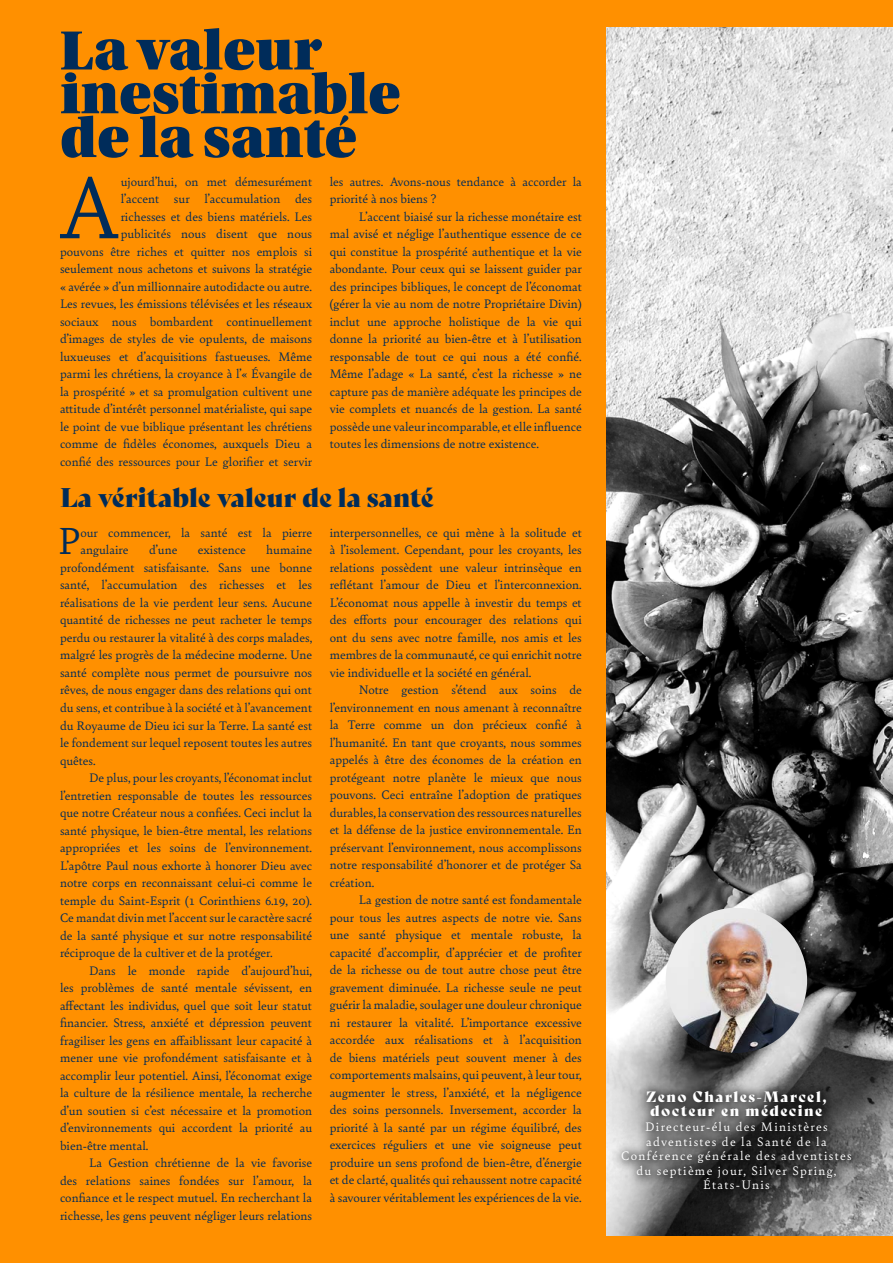
<style>
.page{position:relative;width:893px;height:1263px;background:#ff9000}
.page>*{position:absolute;margin:0;border:0;box-sizing:border-box;transform-origin:0 0}
.t1{font:93.9px "Bely";color:#002c5a}
.t2{font:58.35px/43.8px "Utopia Std Black Headline";color:#002c5a}
.t3{font:40.05px "Bely";color:#002c5a}
.t4{font:26.25px "Bely Display";color:#002c5a}
.t5{font:14.55px/14.5px "Bely Display";letter-spacing:.1em;color:#fff}
.t6{font:13.2px/17.5px "Bely";color:#002c5a;text-align:justify}
.t7{font:13.2px/14.5px "Bely";letter-spacing:.1em;color:#fff;text-align:center}
</style>
<div class="page">
<img style="left:606px;top:27px;width:287px;height:1209px">
<svg style="left:612px;top:1080px;width:251px;height:122px;background:#5c5c5c"></svg>
<img style="left:666px;top:908px;width:141px;height:145px">
<h2 class="t2" style="left:60px;top:30px;width:342px">La valeur inestimable de la santé</h2>
<h1 class="t1" style="left:58px;top:140px;width:65px">A</h1>
<p class="t6" style="left:60px;top:172px;width:254px;text-align:right">ujourd’hui, on met démesurément<br>l’accent sur l’accumulation des<br>richesses et des biens matériels. Les<br>publicités nous disent que nous<br>pouvons être riches et quitter nos emplois si seulement nous achetons et suivons la stratégie « avérée » d’un millionnaire autodidacte ou autre.<br>Les revues, les émissions télévisées et les réseaux sociaux nous bombardent continuellement d’images de styles de vie opulents, de maisons luxueuses et d’acquisitions fastueuses. Même parmi les chrétiens, la croyance à l’« Évangile de la prospérité » et sa promulgation cultivent une attitude d’intérêt personnel matérialiste, qui sape le point de vue biblique présentant les chrétiens comme de fidèles économes, auxquels Dieu a confié des ressources pour Le glorifier et servir</p>
<p class="t6" style="left:330px;top:172px;width:254px">les autres. Avons-nous tendance à accorder la priorité à nos biens ?</p>
<p class="t6" style="left:330px;top:207px;width:254px;text-indent:29px">L’accent biaisé sur la richesse monétaire est mal avisé et néglige l’authentique essence de ce qui constitue la prospérité authentique et la vie abondante. Pour ceux qui se laissent guider par des principes bibliques, le concept de l’économat (gérer la vie au nom de notre Propriétaire Divin) inclut une approche holistique de la vie qui donne la priorité au bien-être et à l’utilisation responsable de tout ce qui nous a été confié.<br>Même l’adage « La santé, c’est la richesse » ne capture pas de manière adéquate les principes de vie complets et nuancés de la gestion. La santé possède une valeur incomparable, et elle influence toutes les dimensions de notre existence.</p>
<h3 class="t4" style="left:60px;top:476px;width:376px">La véritable valeur de la santé</h3>
<h3 class="t3" style="left:58px;top:513px;width:24px">P</h3>
<p class="t6" style="left:80px;top:523px;width:233px">our commencer, la santé est la pierre angulaire</p>
<p class="t6" style="left:149px;top:541px;width:30px">d’une</p>
<p class="t6" style="left:198px;top:541px;width:49px">existence</p>
<p class="t6" style="left:60px;top:541px;width:254px;text-indent:206px">humaine profondément satisfaisante. Sans une bonne santé, l’accumulation des richesses et les réalisations de la vie perdent leur sens. Aucune quantité de richesses ne peut racheter le temps perdu ou restaurer la vitalité à des corps malades, malgré les progrès de la médecine moderne. Une santé complète nous permet de poursuivre nos rêves, de nous engager dans des relations qui ont du sens, et contribue à la société et à l’avancement du Royaume de Dieu ici sur la Terre. La santé est le fondement sur lequel reposent toutes les autres quêtes.</p>
<p class="t6" style="left:60px;top:768px;width:254px;text-indent:29px">De plus, pour les croyants, l’économat inclut l’entretien responsable de toutes les ressources que notre Créateur nous a confiées. Ceci inclut la santé physique, le bien-être mental, les relations appropriées et les soins de l’environnement.<br>L’apôtre Paul nous exhorte à honorer Dieu avec notre corps en reconnaissant celui-ci comme le temple du Saint-Esprit (1 Corinthiens 6.19, 20).<br>Ce mandat divin met l’accent sur le caractère sacré de la santé physique et sur notre responsabilité réciproque de la cultiver et de la protéger.</p>
<p class="t6" style="left:60px;top:961px;width:254px;text-indent:29px">Dans le monde rapide d’aujourd’hui, les problèmes de santé mentale sévissent, en affectant les individus, quel que soit leur statut financier. Stress, anxiété et dépression peuvent fragiliser les gens en affaiblissant leur capacité à mener une vie profondément satisfaisante et à accomplir leur potentiel. Ainsi, l’économat exige la culture de la résilience mentale, la recherche d’un soutien si c’est nécessaire et la promotion d’environnements qui accordent la priorité au bien-être mental.</p>
<p class="t6" style="left:60px;top:1153px;width:254px;text-indent:29px">La Gestion chrétienne de la vie favorise des relations saines fondées sur l’amour, la confiance et le respect mutuel. En recherchant la richesse, les gens peuvent négliger leurs relations</p>
<p class="t6" style="left:330px;top:523px;width:254px">interpersonnelles, ce qui mène à la solitude et à l’isolement. Cependant, pour les croyants, les relations possèdent une valeur intrinsèque en reflétant l’amour de Dieu et l’interconnexion.<br>L’économat nous appelle à investir du temps et des efforts pour encourager des relations qui ont du sens avec notre famille, nos amis et les membres de la communauté, ce qui enrichit notre vie individuelle et la société en général.</p>
<p class="t6" style="left:330px;top:680px;width:254px;text-indent:29px">Notre gestion s’étend aux soins de l’environnement en nous amenant à reconnaître la Terre comme un don précieux confié à l’humanité. En tant que croyants, nous sommes appelés à être des économes de la création en protégeant notre planète le mieux que nous pouvons. Ceci entraîne l’adoption de pratiques durables, la conservation des ressources naturelles et la défense de la justice environnementale. En préservant l’environnement, nous accomplissons notre responsabilité d’honorer et de protéger Sa création.</p>
<p class="t6" style="left:330px;top:890px;width:254px;text-indent:29px">La gestion de notre santé est fondamentale pour tous les autres aspects de notre vie. Sans une santé physique et mentale robuste, la capacité d’accomplir, d’apprécier et de profiter de la richesse ou de tout autre chose peut être gravement diminuée. La richesse seule ne peut guérir la maladie, soulager une douleur chronique ni restaurer la vitalité. L’importance excessive accordée aux réalisations et à l’acquisition de biens matériels peut souvent mener à des comportements malsains, qui peuvent, à leur tour, augmenter le stress, l’anxiété, et la négligence des soins personnels. Inversement, accorder la priorité à la santé par un régime équilibré, des exercices réguliers et une vie soigneuse peut produire un sens profond de bien-être, d’énergie et de clarté, qualités qui rehaussent notre capacité à savourer véritablement les expériences de la vie.</p>
<p class="t5" style="left:646px;top:1088px;width:182px">Zeno Charles-Marcel, docteur en médecine</p>
<p class="t7" style="left:621px;top:1119px;width:232px">Directeur-élu des Ministères adventistes de la Santé de la<br>Conférence générale des adventistes du septième jour, Silver Spring,<br>États-Unis</p>
</div>
